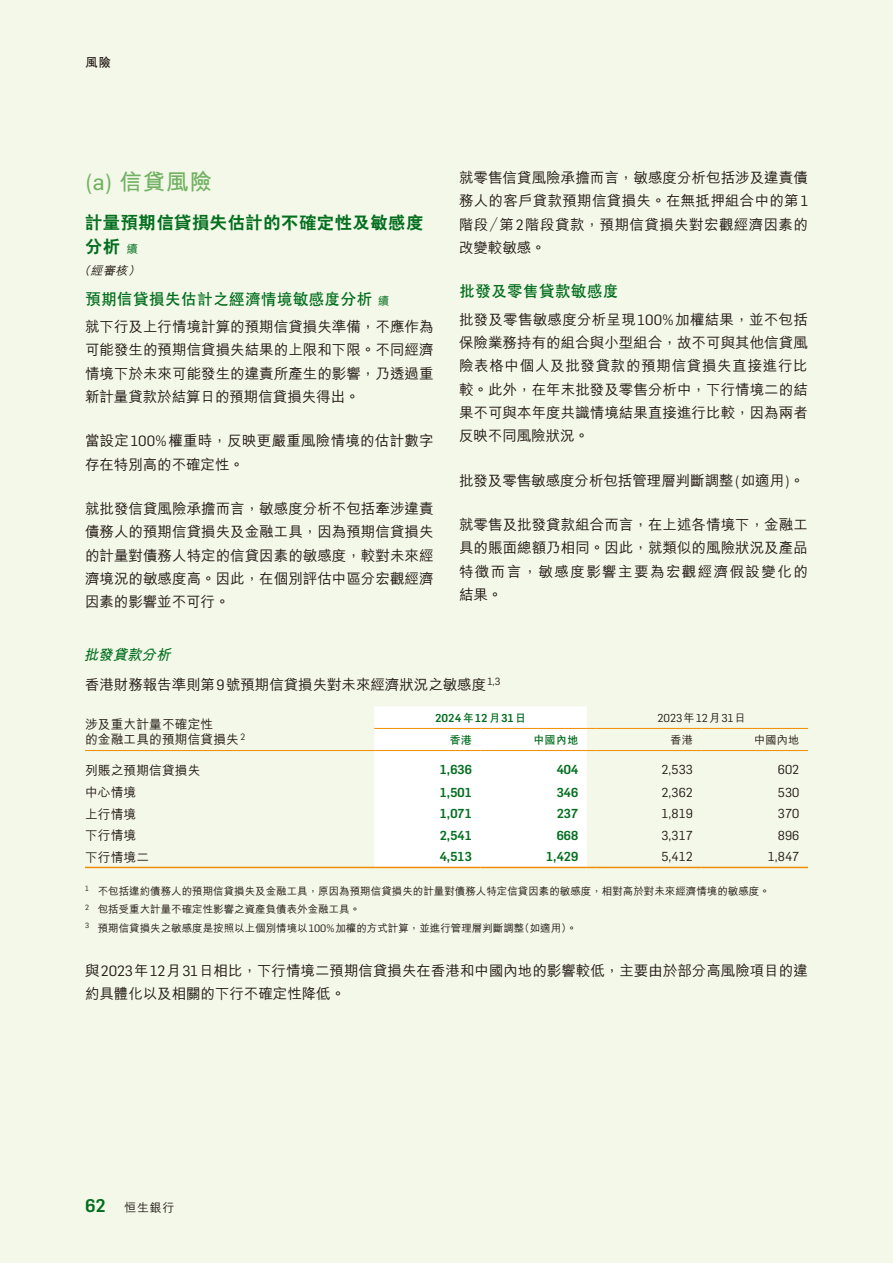
<style>
.page{position:relative;width:893px;height:1263px;background:#f3f8e8}
.page>*{position:absolute;margin:0;border:0;box-sizing:border-box;transform-origin:0 0}
.t1{font:700 22.5px "M Hei HK";color:#70b162}
.t2{font:800 17.25px/23.2px "C Hei 2 HK";letter-spacing:.035em;color:#026e1e}
.t3{font:700 16.05px "C Hei 2 HK";letter-spacing:-.005em;color:#026e1e}
.t4{font:500 14.55px/23.2px "M Hei HK";color:#231916;text-align:justify}
.t5{font:500 12.75px/15px "M Hei HK";letter-spacing:.005em;color:#231916}
.t6{font:500 12.75px "Flama";letter-spacing:.01em;color:#026e1e}
.t7{font:12.75px "Flama";letter-spacing:.005em;color:#231916}
.t8{font:700 12.75px "C Hei 2 HK";color:#231916}
.t9{font:500 12px "M Hei HK";color:#231916}
.t10{font:italic 500 12px "M Hei HK";color:#231916}
.t11{font:500 11.25px "Flama";color:#026e1e}
.t12{font:11.25px "Flama";color:#231916}
.t13{font:700 11.25px "C Hei 2 HK";letter-spacing:.005em;color:#026e1e}
.t14{font:500 11.25px "M Hei HK";letter-spacing:.005em;color:#231916}
.t15{font:500 10.5px/18.5px "M Hei HK";color:#231916}
.s1{font-family:"Flama Basic";font-weight:400}
.s2{font-family:"M Hei HK";font-weight:500;font-size:11.25px}
.s3{font-family:"Flama";font-weight:400}
.s4{font-weight:700;font-style:italic;color:#026e1e}
.s5{font-family:"C Hei 2 HK";font-weight:700}
.s6{font-family:"M Hei HK";font-weight:500}
.s7{font-family:"Flama";font-size:18px;color:#026e1e}
</style>
<div class="page">
<hr style="left:85px;top:750px;width:289px;height:1px;background:#f18d00">
<hr style="left:595px;top:728px;width:107px;height:1px;background:#f18d00">
<hr style="left:702px;top:728px;width:106px;height:1px;background:#f18d00">
<hr style="left:85px;top:867px;width:289px;height:1px;background:#f18d00">
<hr style="left:595px;top:867px;width:107px;height:1px;background:#f18d00">
<hr style="left:702px;top:867px;width:106px;height:1px;background:#f18d00">
<svg style="left:374px;top:706px;width:221px;height:162px;background:#fefcf8"></svg>
<hr style="left:595px;top:750px;width:107px;height:1px;background:#f18d00">
<hr style="left:702px;top:750px;width:106px;height:1px;background:#f18d00">
<p class="t8" style="left:85px;top:56px;width:28px">風險</p>
<h1 class="t1" style="left:85px;top:166px;width:129px"><span class="s1">(a)</span> 信貸風險</h1>
<p class="t2" style="left:85px;top:211px;width:340px">計量預期信貸損失估計的不確定性及敏感度分析<span class="s2">續</span></p>
<p class="t10" style="left:78px;top:262px;width:67px">（經審核）</p>
<p class="t3" style="left:85px;top:291px;width:306px">預期信貸損失估計之經濟情境敏感度分析<span class="s2">續</span></p>
<p class="t4" style="left:85px;top:314px;width:350px">就下行及上行情境計算的預期信貸損失準備，不應作為可能發生的預期信貸損失結果的上限和下限。不同經濟情境下於未來可能發生的違責所產生的影響，乃透過重新計量貸款於結算日的預期信貸損失得出。</p>
<p class="t4" style="left:85px;top:428px;width:350px">當設定<span class="s3">100%</span>權重時，反映更嚴重風險情境的估計數字存在特別高的不確定性。</p>
<p class="t4" style="left:85px;top:496px;width:350px">就批發信貸風險承擔而言，敏感度分析不包括牽涉違責債務人的預期信貸損失及金融工具，因為預期信貸損失的計量對債務人特定的信貸因素的敏感度，較對未來經濟境況的敏感度高。因此，在個別評估中區分宏觀經濟因素的影響並不可行。</p>
<p class="t4" style="left:459px;top:165px;width:350px">就零售信貸風險承擔而言，敏感度分析包括涉及違責債務人的客戶貸款預期信貸損失。在無抵押組合中的第<span class="s3">1</span>階段／第<span class="s3">2</span>階段貸款，預期信貸損失對宏觀經濟因素的改變較敏感。</p>
<p class="t3" style="left:459px;top:283px;width:161px">批發及零售貸款敏感度</p>
<p class="t4" style="left:459px;top:307px;width:350px">批發及零售敏感度分析呈現<span class="s3">100%</span>加權結果，並不包括保險業務持有的組合與小型組合，故不可與其他信貸風險表格中個人及批發貸款的預期信貸損失直接進行比較。此外，在年末批發及零售分析中，下行情境二的結果不可與本年度共識情境結果直接進行比較，因為兩者反映不同風險狀況。</p>
<p class="t4" style="left:459px;top:467px;width:347px">批發及零售敏感度分析包括管理層判斷調整<span class="s3">(</span>如適用<span class="s3">)</span>。</p>
<p class="t4" style="left:459px;top:512px;width:350px">就零售及批發貸款組合而言，在上述各情境下，金融工具的賬面總額乃相同。因此，就類似的風險狀況及產品特徵而言，敏感度影響主要為宏觀經濟假設變化的結果。</p>
<p class="t4" style="left:84px;top:638px;width:418px;line-height:29.7px"><span class="s4">批發貸款分析<br></span>香港財務報告準則第<span class="s3">9</span>號預期信貸損失對未來經濟狀況之敏感度<sup>1,3</sup></p>
<p class="t5" style="left:85px;top:715px;width:162px">涉及重大計量不確定性<br>的金融工具的預期信貸損失<sup>2</sup></p>
<p class="t11" style="left:435px;top:710px;width:93px">2024<span class="s5">年</span>12<span class="s5">月</span>31<span class="s5">日</span></p>
<p class="t12" style="left:657px;top:710px;width:90px">2023<span class="s6">年</span>12<span class="s6">月</span>31<span class="s6">日</span></p>
<p class="t13" style="left:449px;top:734px;width:24px">香港</p>
<p class="t13" style="left:533px;top:734px;width:47px">中國內地</p>
<p class="t14" style="left:670px;top:732px;width:24px">香港</p>
<p class="t14" style="left:754px;top:732px;width:47px">中國內地</p>
<p class="t5" style="left:85px;top:761px;width:117px">列賬之預期信貸損失</p>
<p class="t6" style="left:440px;top:761px;width:34px">1,636</p>
<p class="t6" style="left:557px;top:761px;width:23px">404</p>
<p class="t7" style="left:661px;top:761px;width:33px">2,533</p>
<p class="t7" style="left:778px;top:761px;width:23px">602</p>
<p class="t5" style="left:85px;top:784px;width:53px">中心情境</p>
<p class="t6" style="left:440px;top:783px;width:34px">1,501</p>
<p class="t6" style="left:557px;top:783px;width:23px">346</p>
<p class="t7" style="left:661px;top:783px;width:33px">2,362</p>
<p class="t7" style="left:778px;top:783px;width:23px">530</p>
<p class="t5" style="left:85px;top:805px;width:53px">上行情境</p>
<p class="t6" style="left:440px;top:804px;width:34px">1,071</p>
<p class="t6" style="left:557px;top:804px;width:23px">237</p>
<p class="t7" style="left:661px;top:805px;width:33px">1,819</p>
<p class="t7" style="left:778px;top:805px;width:23px">370</p>
<p class="t5" style="left:85px;top:827px;width:53px">下行情境</p>
<p class="t6" style="left:440px;top:826px;width:34px">2,541</p>
<p class="t6" style="left:557px;top:826px;width:23px">668</p>
<p class="t7" style="left:661px;top:826px;width:33px">3,317</p>
<p class="t7" style="left:778px;top:826px;width:23px">896</p>
<p class="t5" style="left:85px;top:848px;width:66px">下行情境二</p>
<p class="t6" style="left:440px;top:847px;width:34px">4,513</p>
<p class="t6" style="left:546px;top:847px;width:34px">1,429</p>
<p class="t7" style="left:661px;top:848px;width:33px">5,412</p>
<p class="t7" style="left:768px;top:848px;width:33px">1,847</p>
<p class="t15" style="left:85px;top:881px;width:686px"><sup>1</sup> 不包括違約債務人的預期信貸損失及金融工具，原因為預期信貸損失的計量對債務人特定信貸因素的敏感度，相對高於對未來經濟情境的敏感度。<br><sup>2</sup> 包括受重大計量不確定性影響之資產負債表外金融工具。<br><sup>3</sup> 預期信貸損失之敏感度是按照以上個別情境以<span class="s3">100%</span>加權的方式計算，並進行管理層判斷調整（如適用）。</p>
<p class="t4" style="left:85px;top:958px;width:724px">與<span class="s3">2023</span>年<span class="s3">12</span>月<span class="s3">31</span>日相比，下行情境二預期信貸損失在香港和中國內地的影響較低，主要由於部分高風險項目的違約具體化以及相關的下行不確定性降低。</p>
<p class="t9" style="left:85px;top:1199px;width:91px"><span class="s7">62</span> 恒生銀行</p>
</div>
